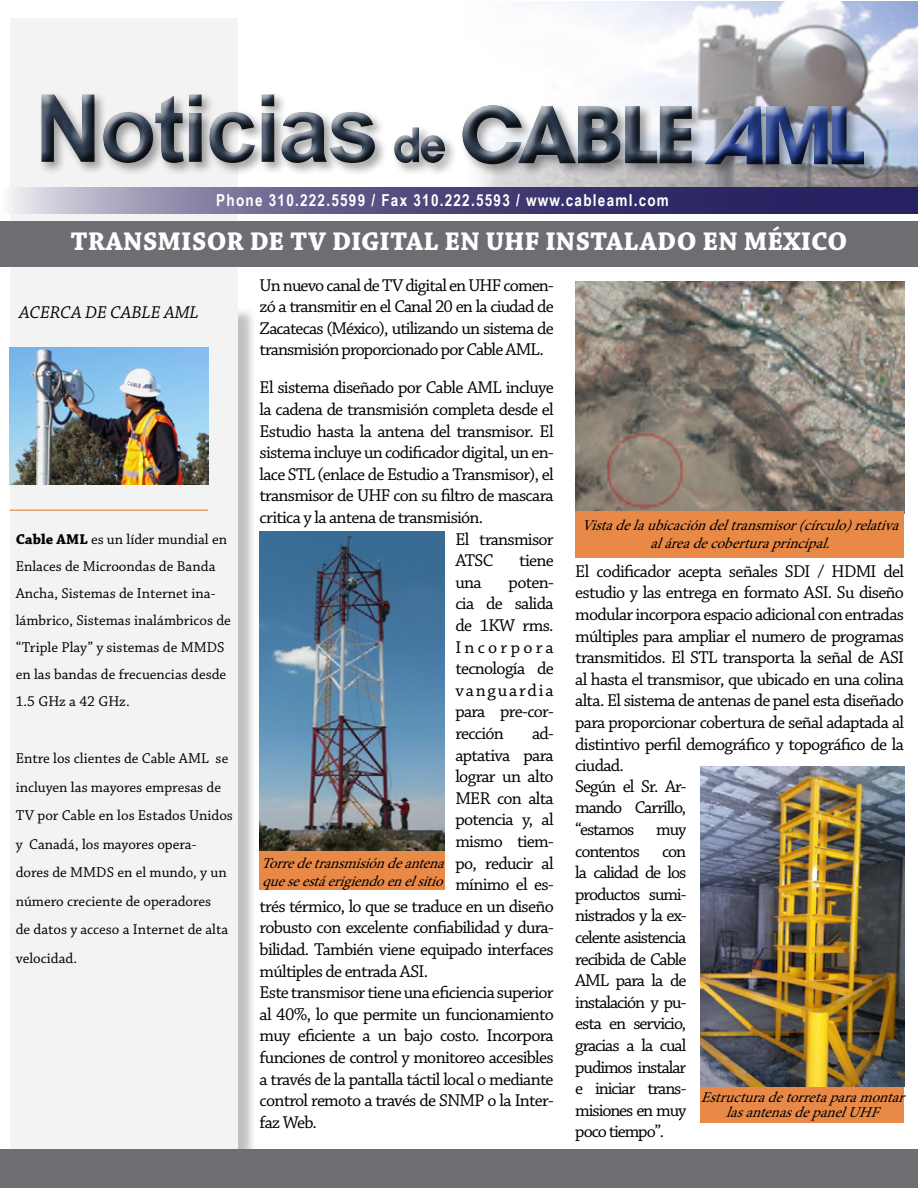
<style>
.page{position:relative;width:918px;height:1188px;background:#fff}
.page>*{position:absolute;margin:0;border:0;box-sizing:border-box;transform-origin:0 0}
.t1{font:700 27px "Chaparral Pro";letter-spacing:.005em;color:#fff}
.t2{font:18px/21.6px "Chaparral Pro";letter-spacing:-.04em;color:#000;text-align:justify}
.t3{font:italic 18px "Chaparral Pro";color:#000}
.t4{font:700 16.5px "Arial Narrow";letter-spacing:.075em;color:#fff}
.t5{font:15px/28.5px "Chaparral Pro";color:#000}
.t6{font:italic 15px/18px "Minion Pro";color:#000;text-align:center}
.s1{font-weight:700}
</style>
<div class="page">
<img style="left:479px;top:1px;width:439px;height:186px">
<div style="left:11px;top:18px;width:227px;height:1168px;background:#f3f3f4"></div>
<svg style="left:9px;top:188px;width:909px;height:25px;background:#5c5685"></svg>
<div style="left:0;top:221px;width:918px;height:45px;background:#6d6e71"></div>
<div style="left:18px;top:307px;width:239px;height:881px;background:#000;opacity:.25"></div>
<div style="left:16px;top:304px;width:222px;height:884px;background:#f3f3f4"></div>
<hr style="left:10px;top:510px;width:198px;height:1px;background:#e46f26">
<div style="left:0;top:1149px;width:918px;height:39px;background:#6d6e71"></div>
<img style="left:10px;top:347px;width:198px;height:137px">
<img style="left:575px;top:282px;width:329px;height:230px">
<img style="left:259px;top:531px;width:186px;height:320px">
<img style="left:700px;top:767px;width:204px;height:320px">
<div style="left:575px;top:512px;width:329px;height:46px;background:#e98948"></div>
<div style="left:700px;top:1087px;width:204px;height:36px;background:#e98948"></div>
<div style="left:260px;top:851px;width:185px;height:39px;background:#e98948"></div>
<div style="left:39px;top:92px;width:349px;height:84px;background:#000;opacity:.36"></div>
<div style="left:34px;top:93px;width:352px;height:71px;background:#000;opacity:.75"></div>
<div style="left:392px;top:125px;width:66px;height:51px;background:#000;opacity:.36"></div>
<div style="left:383px;top:125px;width:68px;height:39px;background:#fff"></div>
<div style="left:388px;top:125px;width:68px;height:39px;background:#000;opacity:.75"></div>
<div style="left:460px;top:103px;width:245px;height:75px;background:#000;opacity:.36"></div>
<div style="left:451px;top:105px;width:247px;height:61px;background:#fff"></div>
<div style="left:458px;top:105px;width:245px;height:61px;background:#000;opacity:.75"></div>
<div style="left:703px;top:104px;width:175px;height:74px;background:#000;opacity:.36"></div>
<div style="left:694px;top:99px;width:179px;height:68px;background:#fff;opacity:.75"></div>
<div style="left:701px;top:99px;width:174px;height:68px;background:#000;opacity:.75"></div>
<p class="t4" style="left:216px;top:188px;width:454px">Phone 310.222.5599 / Fax 310.222.5593 / www.cableaml.com</p>
<h1 class="t1" style="left:71px;top:226px;width:778px">TRANSMISOR DE TV DIGITAL EN UHF INSTALADO EN MÉXICO</h1>
<p class="t3" style="left:19px;top:302px;width:181px">ACERCA DE CABLE AML</p>
<p class="t5" style="left:16px;top:527px;width:217px;line-height:27px"><span class="s1">Cable AML</span> es un líder mundial en<br>Enlaces de Microondas de Banda<br>Ancha, Sistemas de Internet ina&shy;lámbrico, Sistemas inalámbricos de “Triple Play” y sistemas de MMDS en las bandas de frecuencias desde<br>1.5 GHz a 42 GHz.</p>
<p class="t5" style="left:16px;top:745px;width:219px">Entre los clientes de Cable AML se incluyen las mayores empresas de<br>TV por Cable en los Estados Unidos y Canadá, los mayores opera&shy;dores de MMDS en el mundo, y un número creciente de operadores<br>de datos y acceso a Internet de alta velocidad.</p>
<p class="t2" style="left:260px;top:275px;width:296px">Un nuevo canal de TV digital en UHF comen&shy;zó a transmitir en el Canal 20 en la ciudad de Zacatecas (México), utilizando un sistema de transmisión proporcionado por Cable AML.</p>
<p class="t2" style="left:260px;top:378px;width:296px">El sistema diseñado por Cable AML incluye</p>
<p class="t2" style="left:260px;top:399px;width:296px">la cadena de transmisión completa desde el</p>
<p class="t2" style="left:260px;top:421px;width:296px">Estudio hasta la antena del transmisor. El</p>
<p class="t2" style="left:260px;top:442px;width:296px">sistema incluye un codificador digital, un en-</p>
<p class="t2" style="left:260px;top:464px;width:296px">lace STL (enlace de Estudio a Transmisor), el</p>
<p class="t2" style="left:260px;top:486px;width:296px">transmisor de UHF con su filtro de mascara</p>
<p class="t2" style="left:260px;top:507px;width:225px">critica y la antena de transmisión.</p>
<p class="t2" style="left:455px;top:529px;width:100px">El transmisor</p>
<p class="t2" style="left:455px;top:550px;width:39px">ATSC</p>
<p class="t2" style="left:519px;top:550px;width:36px">tiene</p>
<p class="t2" style="left:455px;top:572px;width:28px">una</p>
<p class="t2" style="left:455px;top:572px;width:100px;text-indent:53px">poten&shy;cia de salida de 1KW rms.<br>Incorpora tecnología de vanguardia para pre-cor&shy;rección</p>
<p class="t2" style="left:532px;top:723px;width:23px">ad-</p>
<p class="t2" style="left:455px;top:745px;width:100px">aptativa para</p>
<p class="t2" style="left:455px;top:766px;width:100px">lograr un alto</p>
<p class="t2" style="left:455px;top:788px;width:100px">MER con alta</p>
<p class="t2" style="left:455px;top:810px;width:100px">potencia y, al</p>
<p class="t2" style="left:455px;top:831px;width:100px">mismo tiem-</p>
<p class="t2" style="left:455px;top:853px;width:100px">po, reducir al</p>
<p class="t2" style="left:455px;top:874px;width:100px">mínimo el es-</p>
<p class="t2" style="left:260px;top:896px;width:296px">trés térmico, lo que se traduce en un diseño</p>
<p class="t2" style="left:260px;top:918px;width:296px">robusto con excelente confiabilidad y dura-</p>
<p class="t2" style="left:260px;top:939px;width:296px">bilidad. También viene equipado interfaces</p>
<p class="t2" style="left:260px;top:961px;width:170px">múltiples de entrada ASI.</p>
<p class="t2" style="left:260px;top:982px;width:296px">Este transmisor tiene una eficiencia superior</p>
<p class="t2" style="left:260px;top:1004px;width:296px">al 40%, lo que permite un funcionamiento</p>
<p class="t2" style="left:260px;top:1026px;width:296px">muy eficiente a un bajo costo. Incorpora</p>
<p class="t2" style="left:260px;top:1047px;width:296px">funciones de control y monitoreo accesibles</p>
<p class="t2" style="left:260px;top:1069px;width:296px">a través de la pantalla táctil local o mediante</p>
<p class="t2" style="left:260px;top:1090px;width:296px">control remoto a través de SNMP o la Inter-</p>
<p class="t2" style="left:260px;top:1112px;width:59px">faz Web.</p>
<p class="t6" style="left:261px;top:854px;width:191px;text-align:left">Torredetransmisióndeantena queseestáerigiendoenelsitio</p>
<p class="t6" style="left:581px;top:516px;width:325px">Vistadelaubicacióndeltransmisor(círculo)relativa aláreadecoberturaprincipal.</p>
<p class="t2" style="left:575px;top:561px;width:330px;text-align:left">El codificador acepta señales SDI / HDMI del estudio y las entrega en formato ASI. Su diseño modular incorpora espacio adicional con entradas múltiples para ampliar el numero de programas transmitidos. El STL transporta la señal de ASI al hasta el transmisor, que ubicado en una colina alta. El sistema de antenas de panel esta diseñado para proporcionar cobertura de señal adaptada al distintivo perfil demográfico y topográfico de la ciudad.<br>Según el Sr. Ar-<br>mando Carrillo,<br>“estamos muy<br>contentos con<br>la calidad de los<br>productos sumi-<br>nistrados y la ex-<br>celente asistencia<br>recibida de Cable<br>AML para la de<br>instalación y pu-<br>esta en servicio,<br>gracias a la cual<br>pudimos instalar<br>e iniciar trans-<br>misiones en muy<br>poco tiempo”.</p>
<p class="t6" style="left:701px;top:1090px;width:212px;line-height:15px">Estructuradetorretaparamontar lasantenasdepanelUHF</p>
</div>
